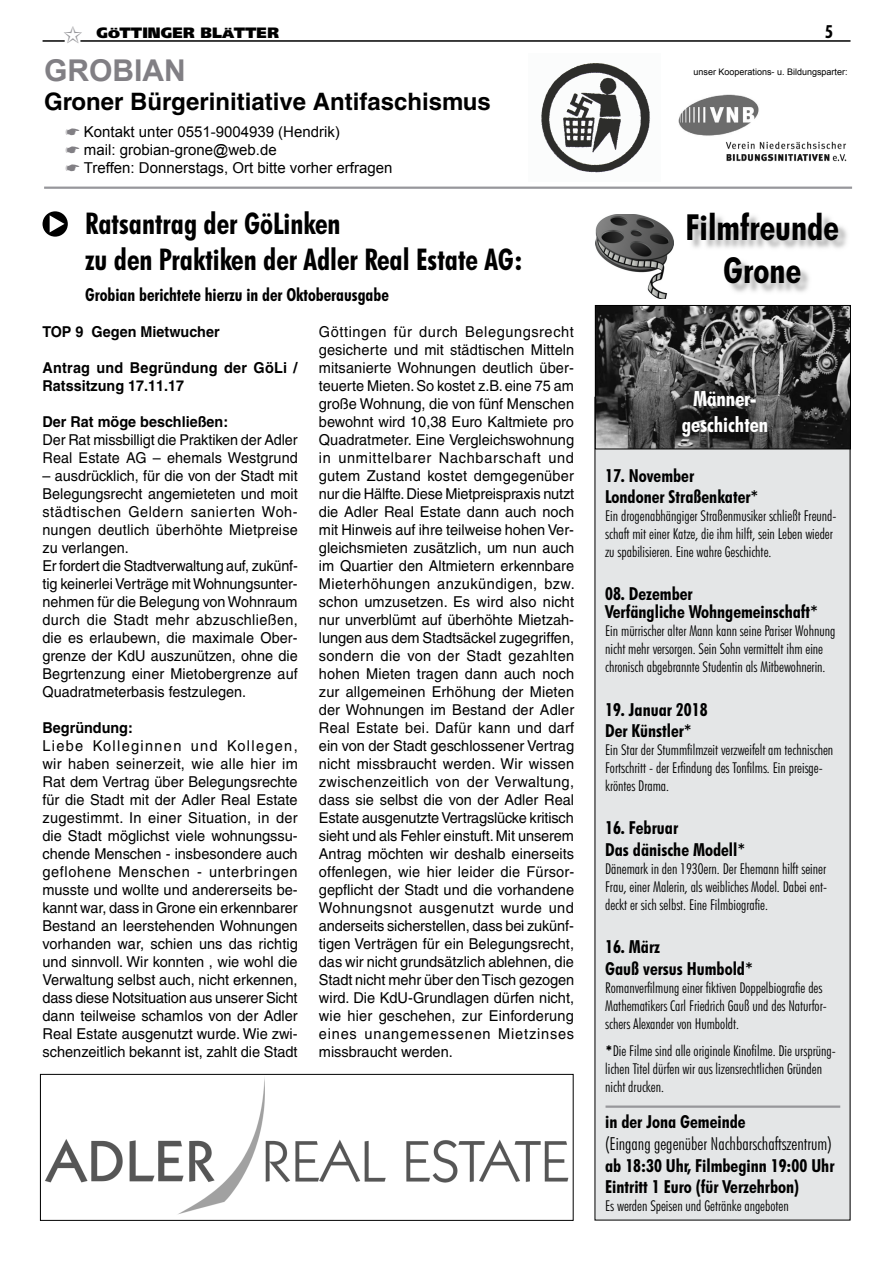
<style>
.page{position:relative;width:893px;height:1263px;background:#fff}
.page>*{position:absolute;margin:0;border:0;box-sizing:border-box;transform-origin:0 0}
.t1{font:700 condensed 36px/43.2px "Futura BT";color:#000;text-align:center}
.t2{font:700 condensed 30px/36px "Futura BT";color:#000}
.t3{font:700 30px "Arial";color:#817f84}
.t4{font:700 24px "Helvetica";color:#000}
.t5{font:700 condensed 21px/25.2px "Futura BT";color:#fff;text-align:center}
.t6{font:700 condensed 18px/21.6px "Futura BT";color:#000}
.t7{font:300 condensed 18px "Futura BT";color:#000}
.t8{font:15px/18px "Helvetica";color:#000;text-align:justify}
.t9{font:300 condensed 15px/18px "Futura BT";color:#000}
.t10{font:15px/18px "Helvetica";color:#000;scale:.96 1}
.t11{font:15px/18px "Arial";color:#000}
.t12{font:700 15px/18px "Helvetica";color:#000;scale:.96 1}
.t13{font:900 15px "Frutiger";color:#000}
.t14{font:9px "Arial";color:#000}
.s1{font-size:11.25px}
.s2{color:#817f84}
.s3{font-weight:900}
</style>
<div class="page">
<hr style="left:80px;top:40px;width:770px;height:2px;background:#000">
<hr style="left:43px;top:40px;width:22px;height:2px;background:#000">
<hr style="left:44px;top:187px;width:808px;height:2px;background:#97979b">
<img style="left:678px;top:94px;width:169px;height:68px">
<img style="left:541px;top:63px;width:109px;height:110px">
<div style="left:595px;top:397px;width:255px;height:823px;background:#e4e6e7"></div>
<img style="left:691px;top:216px;width:156px;height:76px">
<img style="left:597px;top:307px;width:252px;height:140px">
<div style="left:595px;top:305px;width:256px;height:144px;border:1px solid #000"></div>
<img style="left:596px;top:214px;width:77px;height:85px">
<hr style="left:605px;top:1105px;width:235px;height:3px;background:#97979b">
<img style="left:45px;top:1078px;width:524px;height:137px">
<div style="left:40px;top:1074px;width:534px;height:147px;border:1px solid #000"></div>
<svg style="left:43px;top:211px;width:25px;height:26px"></svg>
<svg style="left:50px;top:215px;width:14px;height:17px"></svg>
<p class="t13" style="left:97px;top:24px;width:184px">G<span class="s1">Ö</span>TTINGER BL<span class="s1">Ä</span>TTER</p>
<p class="t6" style="left:825px;top:21px;width:9px">5</p>
<h2 class="t3" style="left:44px;top:51px;width:143px">GROBIAN</h2>
<h3 class="t4" style="left:44px;top:87px;width:448px">Groner Bürgerinitiative Antifaschismus</h3>
<p class="t11" style="left:65px;top:123px;width:329px"><span class="s2">☛</span> Kontakt unter 0551-9004939 (Hendrik)<br><span class="s2">☛</span> mail: grobian-grone@web.de<br><span class="s2">☛</span> Treffen: Donnerstags, Ort bitte vorher erfragen</p>
<p class="t14" style="left:693px;top:66px;width:156px">unser Kooperations- u. Bildungsparter:</p>
<h2 class="t2" style="left:85px;top:205px;width:439px">Ratsantrag der GöLinken<br>zu den Praktiken der Adler Real Estate AG:</h2>
<p class="t6" style="left:85px;top:283px;width:305px">Grobian berichtete hierzu in der Oktoberausgabe</p>
<p class="t12" style="left:43px;top:322px;width:186px">TOP 9 Gegen Mietwucher</p>
<p class="t12" style="left:43px;top:358px;width:267px">Antrag und Begründung der GöLi /<br>Ratssitzung 17.11.17</p>
<p class="t12" style="left:43px;top:412px;width:195px">Der Rat möge beschließen:</p>
<p class="t10" style="left:43px;top:431px;width:267px">Der Rat missbilligt die Praktiken der Adler<br>Real Estate AG – ehemals Westgrund</p>
<p class="t10" style="left:43px;top:467px;width:267px">– ausdrücklich, für die von der Stadt mit Belegungsrecht angemieteten und moit städtischen Geldern sanierten Woh&shy;nungen deutlich überhöhte Mietpreise zu verlangen.<br>Er fordert die Stadtverwaltung auf, zukünf&shy;tig keinerlei Verträge mit Wohnungsunter&shy;nehmen für die Belegung von Wohnraum durch die Stadt mehr abzuschließen, die es erlaubewn, die maximale Ober&shy;grenze der KdU auszunützen, ohne die Begrtenzung einer Mietobergrenze auf Quadratmeterbasis festzulegen.</p>
<p class="t12" style="left:43px;top:718px;width:96px">Begründung:</p>
<p class="t8" style="left:43px;top:737px;width:257px">Liebe Kolleginnen und Kollegen, wir haben seinerzeit, wie alle hier im Rat dem Vertrag über Belegungsrechte für die Stadt mit der Adler Real Estate zugestimmt. In einer Situation, in der die Stadt möglichst viele wohnungssu&shy;chende Menschen - insbesondere auch geflohene Menschen - unterbringen musste und wollte und andererseits be&shy;kannt war, dass in Grone ein erkennbarer Bestand an leerstehenden Wohnungen vorhanden war, schien uns das richtig und sinnvoll. Wir konnten , wie wohl die Verwaltung selbst auch, nicht erkennen, dass diese Notsituation aus unserer Sicht dann teilweise schamlos von der Adler Real Estate ausgenutzt wurde. Wie zwi&shy;schenzeitlich bekannt ist, zahlt die Stadt</p>
<p class="t8" style="left:319px;top:323px;width:257px">Göttingen für durch Belegungsrecht gesicherte und mit städtischen Mitteln mitsanierte Wohnungen deutlich über&shy;teuerte Mieten. So kostet z.B. eine 75 am große Wohnung, die von fünf Menschen bewohnt wird 10,38 Euro Kaltmiete pro Quadratmeter. Eine Vergleichswohnung in unmittelbarer Nachbarschaft und gutem Zustand kostet demgegenüber nur die Hälfte. Diese Mietpreispraxis nutzt die Adler Real Estate dann auch noch mit Hinweis auf ihre teilweise hohen Ver&shy;gleichsmieten zusätzlich, um nun auch im Quartier den Altmietern erkennbare Mieterhöhungen anzukündigen, bzw. schon umzusetzen. Es wird also nicht nur unverblümt auf überhöhte Mietzah&shy;lungen aus dem Stadtsäckel zugegriffen, sondern die von der Stadt gezahlten hohen Mieten tragen dann auch noch zur allgemeinen Erhöhung der Mieten der Wohnungen im Bestand der Adler Real Estate bei. Dafür kann und darf ein von der Stadt geschlossener Vertrag nicht missbraucht werden. Wir wissen zwischenzeitlich von der Verwaltung, dass sie selbst die von der Adler Real Estate ausgenutzte Vertragslücke kritisch sieht und als Fehler einstuft. Mit unserem Antrag möchten wir deshalb einerseits offenlegen, wie hier leider die Fürsor&shy;gepflicht der Stadt und die vorhandene Wohnungsnot ausgenutzt wurde und anderseits sicherstellen, dass bei zukünf&shy;tigen Verträgen für ein Belegungsrecht, das wir nicht grundsätzlich ablehnen, die Stadt nicht mehr über den Tisch gezogen wird. Die KdU-Grundlagen dürfen nicht, wie hier geschehen, zur Einforderung eines unangemessenen Mietzinses missbraucht werden.</p>
<h1 class="t1" style="left:685px;top:205px;width:155px">Filmfreunde<br>Grone</h1>
<h3 class="t5" style="left:682px;top:386px;width:88px">Männer&shy;geschichten</h3>
<p class="t6" style="left:605px;top:464px;width:155px">17. November<br>Londoner Straßenkater*</p>
<p class="t9" style="left:605px;top:507px;width:233px">Ein drogenabhängiger Straßenmusiker schließt Freund&shy;schaft mit einer Katze, die ihm hilft, sein Leben wieder zu spabilisieren. Eine wahre Geschichte.</p>
<p class="t6" style="left:605px;top:585px;width:214px;line-height:18px">08. Dezember<br>Verfängliche Wohngemeinschaft*</p>
<p class="t9" style="left:605px;top:622px;width:232px">Ein mürrischer alter Mann kann seine Pariser Wohnung nicht mehr versorgen. Sein Sohn vermittelt ihm eine chronisch abgebrannte Studentin als Mitbewohnerin.</p>
<p class="t6" style="left:605px;top:698px;width:104px">19. Januar 2018<br>Der Künstler*</p>
<p class="t9" style="left:605px;top:741px;width:230px">Ein Star der Stummfilmzeit verzweifelt am technischen<br>Fortschritt - der Erfindung des Tonfilms. Ein preisge&shy;kröntes Drama.</p>
<p class="t6" style="left:605px;top:817px;width:142px">16. Februar<br>Das dänische Modell*</p>
<p class="t9" style="left:605px;top:859px;width:223px;text-align:justify">Dänemark in den 1930ern. Der Ehemann hilft seiner Frau, einer Malerin, als weibliches Model. Dabei ent&shy;deckt er sich selbst. Eine Filmbiografie.</p>
<p class="t6" style="left:605px;top:936px;width:149px">16. März<br>Gauß versus Humbold*</p>
<p class="t9" style="left:605px;top:978px;width:223px">Romanverfilmung einer fiktiven Doppelbiografie des<br>Mathematikers Carl Friedrich Gauß und des Naturfor&shy;schers Alexander von Humboldt.</p>
<p class="t9" style="left:605px;top:1041px;width:232px"><span class="s3">*</span>Die Filme sind alle originale Kinofilme. Die ursprüng&shy;lichen Titel dürfen wir aus lizensrechtlichen Gründen nicht drucken.</p>
<p class="t6" style="left:605px;top:1111px;width:142px">in der Jona Gemeinde</p>
<p class="t7" style="left:605px;top:1133px;width:228px">(Eingang gegenüber Nachbarschaftszentrum)</p>
<p class="t6" style="left:605px;top:1154px;width:231px">ab 18:30 Uhr, Filmbeginn 19:00 Uhr<br>Eintritt 1 Euro (für Verzehrbon)</p>
<p class="t9" style="left:605px;top:1197px;width:185px">Es werden Speisen und Getränke angeboten</p>
</div>
